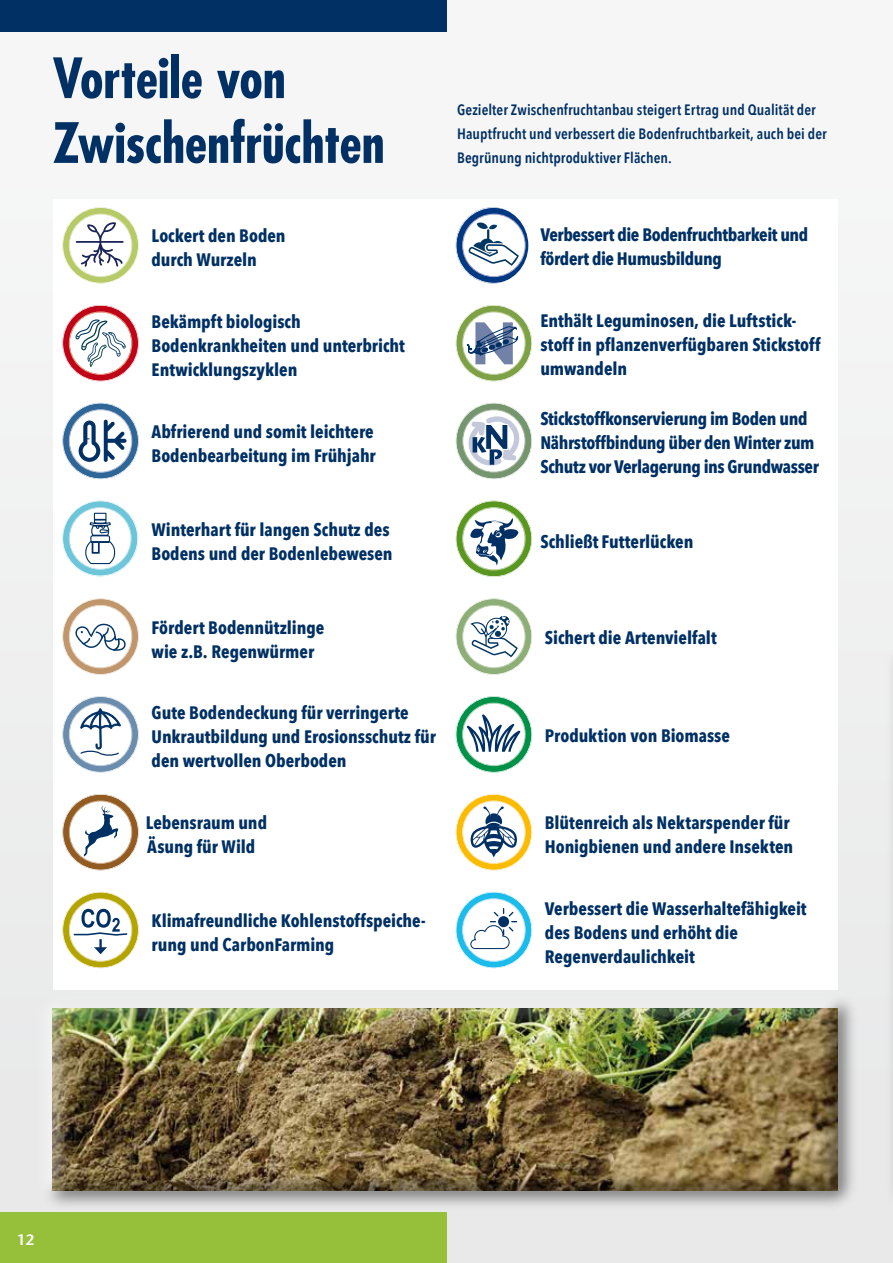
<style>
.page{position:relative;width:893px;height:1263px;background:#fff}
.page>*{position:absolute;margin:0;border:0;box-sizing:border-box;transform-origin:0 0}
.t1{font:700 condensed 54px/64.8px "Futura";letter-spacing:-.005em;color:#003064}
.t2{font:700 18px/24px "Avenir Next Condensed";letter-spacing:-.005em;color:#003064}
.t3{font:700 18px/24px "Avenir Next Condensed";letter-spacing:-.025em;color:#003064}
.t4{font:600 15px/24px "Avenir Next Condensed";letter-spacing:.005em;color:#003064}
.t5{font:600 15px "Stone Sans";color:#fff}
</style>
<div class="page">
<div style="left:0;top:0;width:893px;height:1263px;background:linear-gradient(to right,#f6f6f6,#f3f3f3)"></div>
<div style="left:53px;top:199px;width:784px;height:790px;background:#fff"></div>
<svg style="left:62px;top:207px;width:77px;height:77px"></svg>
<svg style="left:456px;top:207px;width:72px;height:77px"></svg>
<svg style="left:62px;top:305px;width:77px;height:76px"></svg>
<svg style="left:456px;top:305px;width:76px;height:76px"></svg>
<svg style="left:62px;top:500px;width:76px;height:76px"></svg>
<svg style="left:456px;top:403px;width:76px;height:76px"></svg>
<svg style="left:62px;top:403px;width:77px;height:76px"></svg>
<svg style="left:456px;top:500px;width:76px;height:77px"></svg>
<svg style="left:62px;top:598px;width:77px;height:77px"></svg>
<svg style="left:456px;top:598px;width:76px;height:77px"></svg>
<svg style="left:456px;top:696px;width:76px;height:77px"></svg>
<svg style="left:62px;top:696px;width:77px;height:77px"></svg>
<svg style="left:456px;top:794px;width:76px;height:76px"></svg>
<svg style="left:62px;top:794px;width:77px;height:76px"></svg>
<svg style="left:456px;top:892px;width:76px;height:76px"></svg>
<svg style="left:62px;top:892px;width:77px;height:76px"></svg>
<div style="left:30px;top:987px;width:816px;height:218px;background:#fff;opacity:.75"></div>
<div style="left:40px;top:992px;width:820px;height:221px;background:#000;opacity:.45"></div>
<div style="left:885px;top:642px;width:8px;height:568px;background:#e8e8e9"></div>
<hr style="left:892px;top:651px;width:1px;height:539px;background:#fff">
<div style="left:0;top:0;width:446px;height:32px;background:#003064"></div>
<div style="left:0;top:1212px;width:446px;height:51px;background:#96c03a"></div>
<h1 class="t1" style="left:53px;top:45px;width:334px">Vorteile von<br>Zwischenfrüchten</h1>
<p class="t4" style="left:457px;top:97px;width:371px">Gezielter Zwischenfruchtanbau steigert Ertrag und Qualität der<br>Hauptfrucht und verbessert die Bodenfruchtbarkeit, auch bei der<br>Begrünung nichtproduktiver Flächen.</p>
<p class="t2" style="left:152px;top:224px;width:136px">Lockert den Boden durch Wurzeln</p>
<p class="t3" style="left:540px;top:222px;width:270px">Verbessert die Bodenfruchtbarkeit und fördert die Humusbildung</p>
<p class="t2" style="left:152px;top:310px;width:255px">Bekämpft biologisch<br>Bodenkrankheiten und unterbricht<br>Entwicklungszyklen</p>
<p class="t2" style="left:540px;top:308px;width:282px">Enthält Leguminosen, die Luftstick&shy;stoff in pflanzenverfügbaren Stickstoff umwandeln</p>
<p class="t2" style="left:152px;top:419px;width:226px">Abfrierend und somit leichtere<br>Bodenbearbeitung im Frühjahr</p>
<p class="t2" style="left:152px;top:517px;width:243px">Winterhart für langen Schutz des<br>Bodens und der Bodenlebewesen</p>
<p class="t2" style="left:540px;top:407px;width:280px">Stickstoffkonservierung im Boden und<br>Nährstoffbindung über den Winter zum<br>Schutz vor Verlagerung ins Grundwasser</p>
<p class="t2" style="left:540px;top:529px;width:155px">Schließt Futterlücken</p>
<p class="t2" style="left:152px;top:615px;width:174px">Fördert Bodennützlinge wie z.B. Regenwürmer</p>
<p class="t2" style="left:545px;top:626px;width:173px">Sichert die Artenvielfalt</p>
<p class="t2" style="left:152px;top:701px;width:286px">Gute Bodendeckung für verringerte<br>Unkrautbildung und Erosionsschutz für den wertvollen Oberboden</p>
<p class="t2" style="left:146px;top:811px;width:123px">Lebensraum und<br>Äsung für Wild</p>
<p class="t2" style="left:152px;top:908px;width:275px">Klimafreundliche Kohlenstoffspeiche&shy;rung und CarbonFarming</p>
<p class="t2" style="left:545px;top:723px;width:187px">Produktion von Biomasse</p>
<p class="t2" style="left:545px;top:811px;width:250px">Blütenreich als Nektarspender für<br>Honigbienen und andere Insekten</p>
<p class="t2" style="left:545px;top:896px;width:263px">Verbessert die Wasserhaltefähigkeit des Bodens und erhöht die<br>Regenverdaulichkeit</p>
<p class="t5" style="left:17px;top:1230px;width:19px">12</p>
</div>
